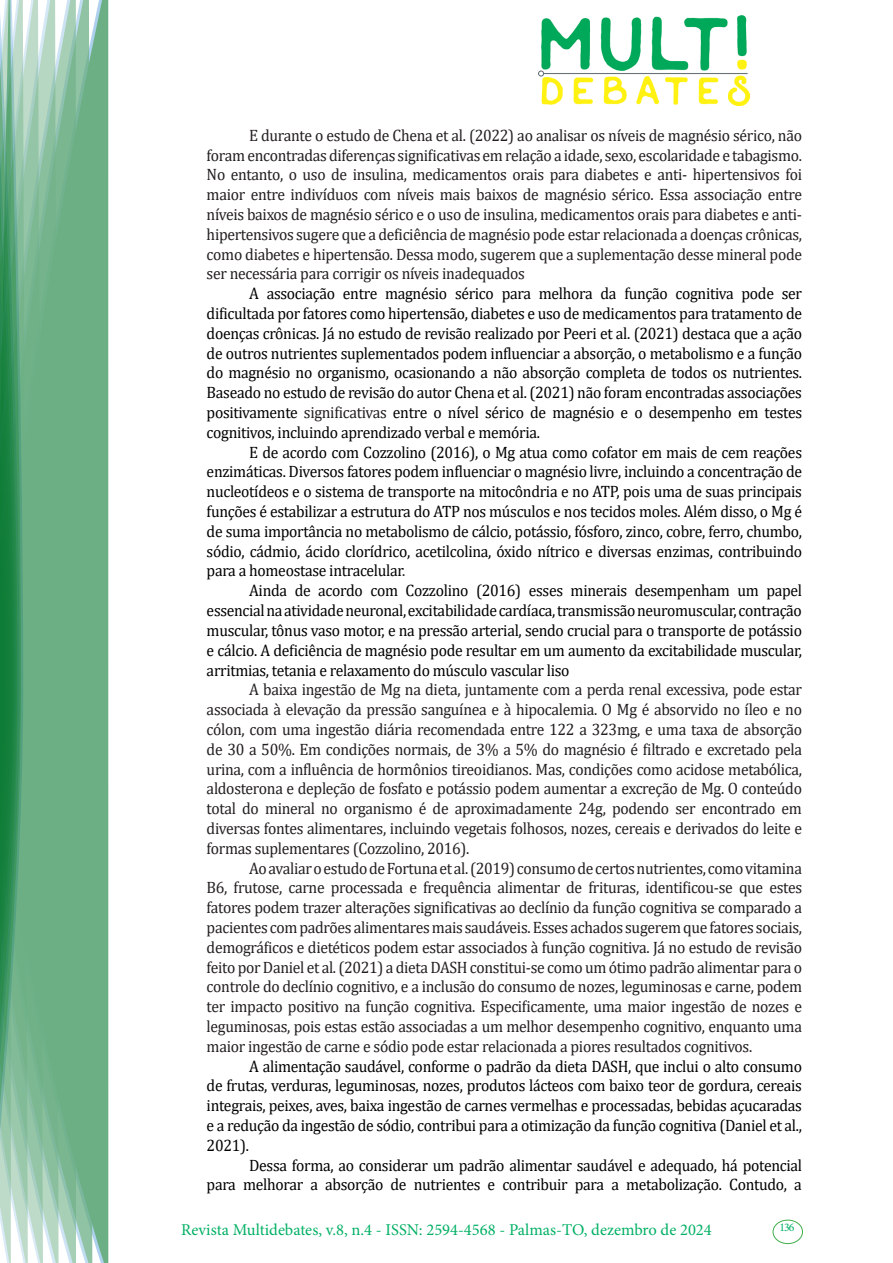
<style>
.page{position:relative;width:893px;height:1263px;background:#fff}
.page>*{position:absolute;margin:0;border:0;box-sizing:border-box;transform-origin:0 0}
.texto{font:16.5px/19.8px "Cambria";letter-spacing:-.02em;color:#231f20;text-align:justify;scale:.95 1}
.texto-2{font:16.5px/19.8px "Cambria";letter-spacing:-.02em;color:#000;text-align:justify;scale:.95 1}
.t1{font:16.5px "Minion Pro";color:#00b064}
.t2{font:11.7px "Minion Pro";color:#00b064}
.s1{color:#231f20}
</style>
<div class="page">
<div style="left:95px;top:0;width:14px;height:1263px;background:#6caf84"></div>
<svg style="left:79px;top:0;width:16px;height:1263px;background:#71b289"></svg>
<svg style="left:62px;top:0;width:17px;height:1263px;background:#75b48c"></svg>
<svg style="left:45px;top:0;width:17px;height:1263px;background:#7cb792"></svg>
<svg style="left:30px;top:0;width:15px;height:1263px;background:#80ba96"></svg>
<svg style="left:0;top:0;width:30px;height:1263px;background:#61a97f"></svg>
<div style="left:772px;top:1219px;width:31px;height:25px;border:1px solid #40ae49;border-radius:50%"></div>
<img style="left:538px;top:16px;width:211px;height:90px">
<p class="texto" style="left:207px;top:125px;width:628px;text-indent:43px">E durante o estudo de Chena et al. (2022) ao analisar os níveis de magnésio sérico, não foram encontradas diferenças significativas em relação a idade, sexo, escolaridade e tabagismo.<br>No entanto, o uso de insulina, medicamentos orais para diabetes e anti- hipertensivos foi maior entre indivíduos com níveis mais baixos de magnésio sérico. Essa associação entre níveis baixos de magnésio sérico e o uso de insulina, medicamentos orais para diabetes e anti&shy;hipertensivos sugere que a deficiência de magnésio pode estar relacionada a doenças crônicas, como diabetes e hipertensão. Dessa modo, sugerem que a suplementação desse mineral pode ser necessária para corrigir os níveis inadequados</p>
<p class="texto-2" style="left:207px;top:284px;width:628px;text-indent:43px">A associação entre magnésio sérico para melhora da função cognitiva pode ser dificultada por fatores como hipertensão, diabetes e uso de medicamentos para tratamento de doenças crônicas. Já no estudo de revisão realizado por Peeri et al. (2021) destaca que a ação de outros nutrientes suplementados podem influenciar a absorção, o metabolismo e a função do magnésio no organismo, ocasionando a não absorção completa de todos os nutrientes.<br>Baseado no estudo de revisão do autor Chena et al. (2021) não foram encontradas associações positivamente <span class="s1">significativas</span> entre o nível sérico de magnésio e o desempenho em testes cognitivos, incluindo aprendizado verbal e memória.</p>
<p class="texto-2" style="left:207px;top:442px;width:628px;text-indent:43px">E de acordo com Cozzolino (2016), o Mg atua como cofator em mais de cem reações enzimáticas. Diversos fatores podem influenciar o magnésio livre, incluindo a concentração de nucleotídeos e o sistema de transporte na mitocôndria e no ATP, pois uma de suas principais funções é estabilizar a estrutura do ATP nos músculos e nos tecidos moles. Além disso, o Mg é de suma importância no metabolismo de cálcio, potássio, fósforo, zinco, cobre, ferro, chumbo, sódio, cádmio, ácido clorídrico, acetilcolina, óxido nítrico e diversas enzimas, contribuindo para a homeostase intracelular<span class="s1">.</span></p>
<p class="texto-2" style="left:207px;top:581px;width:628px;text-indent:43px">Ainda de acordo com Cozzolino (2016) esses minerais desempenham um papel essencial na atividade neuronal, excitabilidade cardíaca, transmissão neuromuscular, contração muscular, tônus vaso motor, e na pressão arterial, sendo crucial para o transporte de potássio e cálcio. A deficiência de magnésio pode resultar em um aumento da excitabilidade muscular, arritmias, tetania e relaxamento do músculo vascular liso</p>
<p class="texto" style="left:207px;top:680px;width:628px;text-indent:43px">A baixa ingestão de Mg na dieta, juntamente com a perda renal excessiva, pode estar associada à elevação da pressão sanguínea e à hipocalemia. O Mg é absorvido no íleo e no cólon, com uma ingestão diária recomendada entre 122 a 323mg, e uma taxa de absorção de 30 a 50%. Em condições normais, de 3% a 5% do magnésio é filtrado e excretado pela urina, com a influência de hormônios tireoidianos. Mas, condições como acidose metabólica, aldosterona e depleção de fosfato e potássio podem aumentar a excreção de Mg. O conteúdo total do mineral no organismo é de aproximadamente 24g, podendo ser encontrado em diversas fontes alimentares, incluindo vegetais folhosos, nozes, cereais e derivados do leite e formas suplementares (Cozzolino, 2016).</p>
<p class="texto" style="left:207px;top:858px;width:628px;text-indent:43px">Ao avaliar o estudo de Fortuna et al. (2019) consumo de certos nutrientes, como vitamina B6, frutose, carne processada e frequência alimentar de frituras, identificou-se que estes fatores podem trazer alterações significativas ao declínio da função cognitiva se comparado a pacientes com padrões alimentares mais saudáveis. Esses achados sugerem que fatores sociais, demográficos e dietéticos podem estar associados à função cognitiva. Já no estudo de revisão feito por Daniel et al. (2021) a dieta DASH constitui-se como um ótimo padrão alimentar para o controle do declínio cognitivo, e a inclusão do consumo de nozes, leguminosas e carne, podem ter impacto positivo na função cognitiva. Especificamente, uma maior ingestão de nozes e leguminosas, pois estas estão associadas a um melhor desempenho cognitivo, enquanto uma maior ingestão de carne e sódio pode estar relacionada a piores resultados cognitivos.</p>
<p class="texto-2" style="left:207px;top:1056px;width:628px;text-indent:43px">A alimentação saudável, conforme o padrão da dieta DASH, que inclui o alto consumo de frutas, verduras, leguminosas, nozes, produtos lácteos com baixo teor de gordura, cereais integrais, peixes, aves, baixa ingestão de carnes vermelhas e processadas, bebidas açucaradas e a redução da ingestão de sódio, contribui para a otimização da função cognitiva (Daniel et al., 2021).</p>
<p class="texto-2" style="left:207px;top:1155px;width:628px;text-align:right">Dessa forma, ao considerar um padrão alimentar saudável e adequado, há potencial<br>para melhorar a absorção de nutrientes e contribuir para a metabolização. Contudo, a</p>
<p class="t1" style="left:181px;top:1218px;width:532px">Revista Multidebates, v.8, n.4 - ISSN: 2594-4568 - Palmas-TO, dezembro de 2024</p>
<p class="t2" style="left:779px;top:1219px;width:16px">136</p>
</div>
